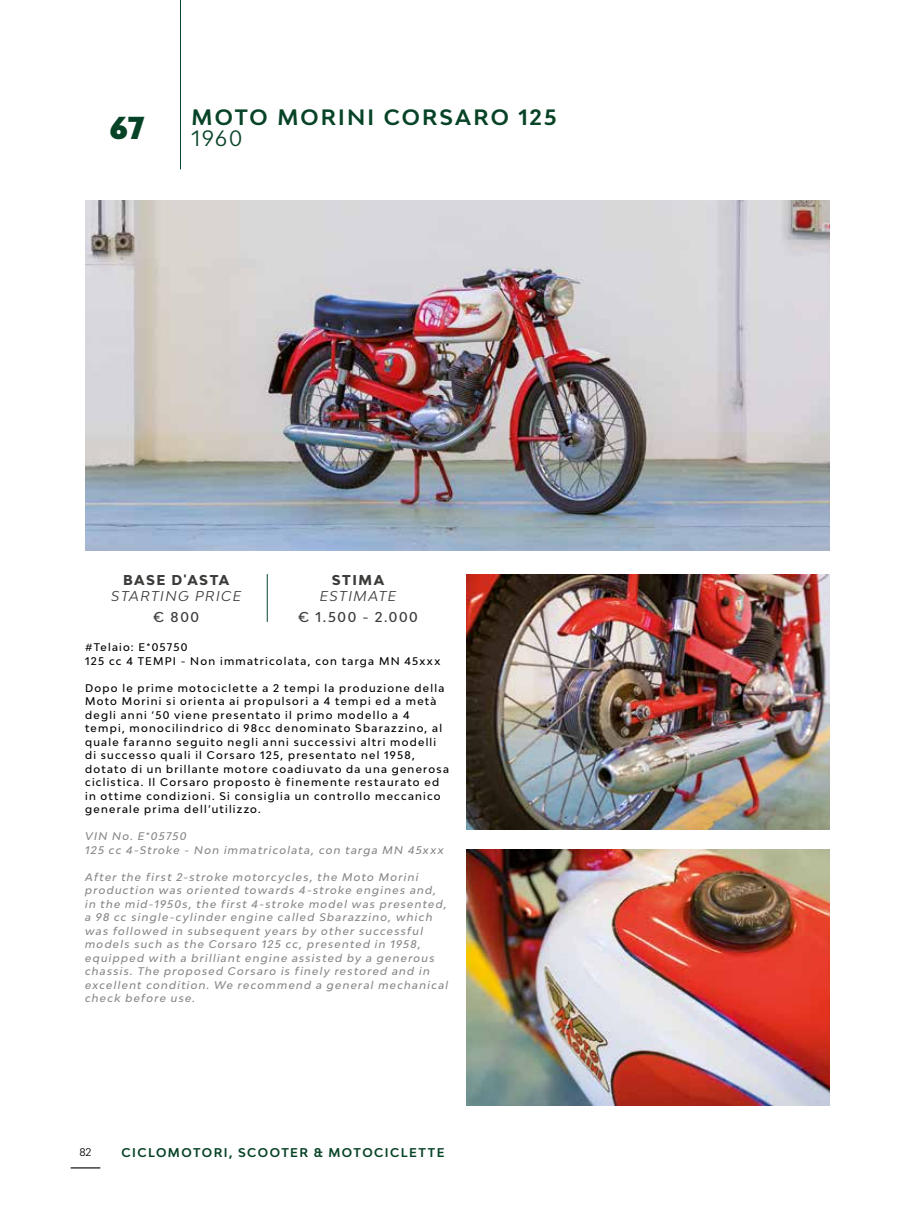
<style>
.page{position:relative;width:915px;height:1212px;background:#fff}
.page>*{position:absolute;margin:0;border:0;box-sizing:border-box;transform-origin:0 0}
.t1{font:900 30px "Bw Modelica";color:#074326}
.t2{font:700 21px "Bw Modelica";letter-spacing:.1em;color:#074326}
.t3{font:21px "Bw Modelica";color:#074326}
.t4{font:italic 13.5px "Bw Modelica";letter-spacing:.105em;color:#3c3c3b}
.t5{font:500 13.5px "Bw Modelica";letter-spacing:.125em;color:#3c3c3b}
.t6{font:800 13.5px "Bw Modelica";letter-spacing:.105em;color:#3c3c3b}
.t7{font:700 12px "Bw Modelica";letter-spacing:.12em;color:#074326}
.t8{font:500 10.5px/13.5px "Bw Modelica";letter-spacing:.12em;color:#000}
.t9{font:italic 500 10.5px/13.5px "Bw Modelica";letter-spacing:.12em;color:#878787}
.t10{font:10.5px "Bw Modelica";color:#000}
</style>
<div class="page">
<img style="left:85px;top:200px;width:744px;height:351px">
<img style="left:466px;top:574px;width:363px;height:256px">
<img style="left:466px;top:850px;width:363px;height:256px">
<hr style="left:180px;top:0;width:1px;height:169px;background:#074326">
<hr style="left:267px;top:574px;width:1px;height:48px;background:#074326">
<svg style="left:71px;top:1167px;width:29px;height:1px"></svg>
<h1 class="t1" style="left:109px;top:108px;width:37px">67</h1>
<h2 class="t2" style="left:191px;top:104px;width:366px">MOTO MORINI CORSARO 125</h2>
<h2 class="t3" style="left:191px;top:125px;width:52px">1960</h2>
<p class="t6" style="left:123px;top:571px;width:108px">BASE D'ASTA</p>
<p class="t4" style="left:111px;top:587px;width:131px">STARTING PRICE</p>
<p class="t5" style="left:153px;top:608px;width:47px">€ 800</p>
<p class="t6" style="left:332px;top:571px;width:54px">STIMA</p>
<p class="t4" style="left:319px;top:587px;width:78px">ESTIMATE</p>
<p class="t5" style="left:298px;top:608px;width:121px">€ 1.500 - 2.000</p>
<p class="t8" style="left:85px;top:640px;width:356px">#Telaio: E*05750<br>125 cc 4 TEMPI - Non immatricolata, con targa MN 45xxx</p>
<p class="t8" style="left:85px;top:681px;width:365px">Dopo le prime motociclette a 2 tempi la produzione della Moto Morini si orienta ai propulsori a 4 tempi ed a metà degli anni ‘50 viene presentato il primo modello a 4 tempi, monocilindrico di 98cc denominato Sbarazzino, al quale faranno seguito negli anni successivi altri modelli di successo quali il Corsaro 125, presentato nel 1958, dotato di un brillante motore coadiuvato da una generosa ciclistica. Il Corsaro proposto è finemente restaurato ed in ottime condizioni. Si consiglia un controllo meccanico generale prima dell’utilizzo.</p>
<p class="t9" style="left:85px;top:829px;width:360px">VIN No. E*05750<br>125 cc 4-Stroke - Non immatricolata, con targa MN 45xxx</p>
<p class="t9" style="left:85px;top:870px;width:364px">After the first 2-stroke motorcycles, the Moto Morini production was oriented towards 4-stroke engines and, in the mid-1950s, the first 4-stroke model was presented, a 98 cc single-cylinder engine called Sbarazzino, which was followed in subsequent years by other successful models such as the Corsaro 125 cc, presented in 1958, equipped with a brilliant engine assisted by a generous chassis. The proposed Corsaro is finely restored and in excellent condition. We recommend a general mechanical check before use.</p>
<p class="t10" style="left:79px;top:1146px;width:14px">82</p>
<p class="t7" style="left:121px;top:1144px;width:324px">CICLOMOTORI, SCOOTER &amp; MOTOCICLETTE</p>
</div>
